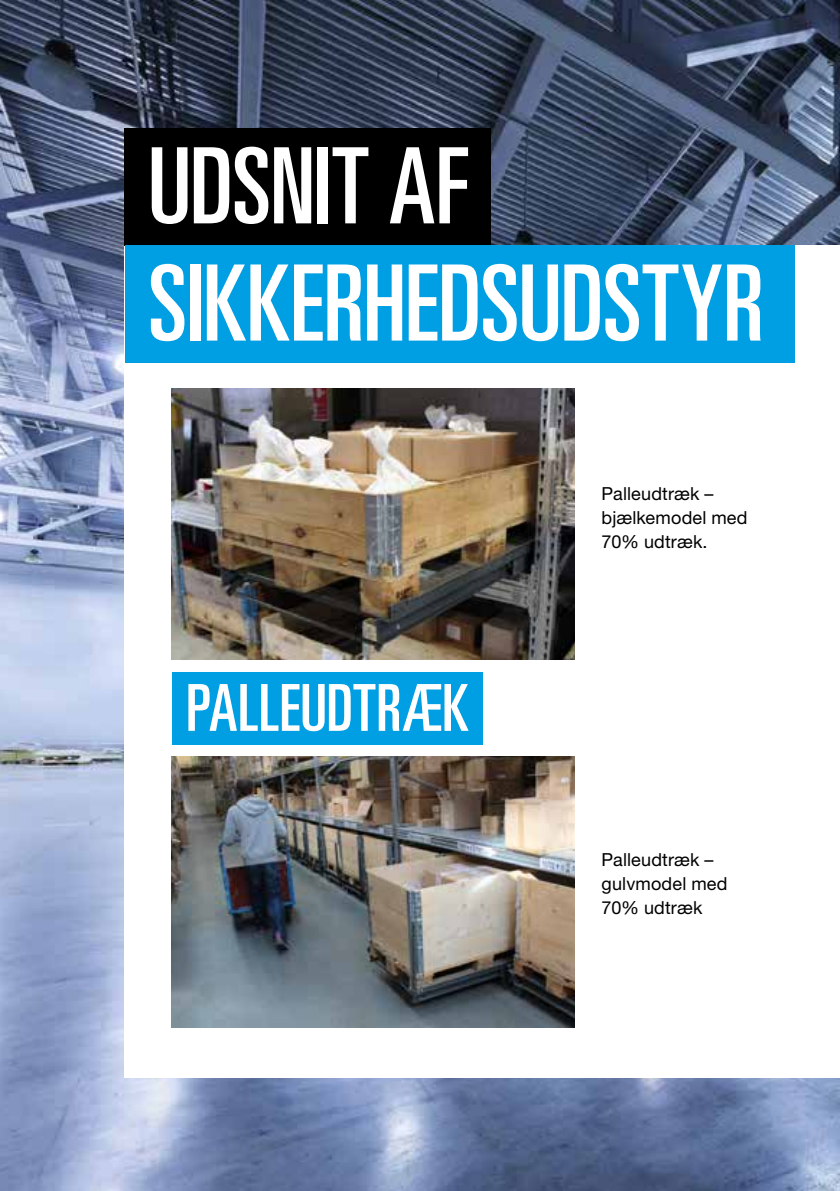
<style>
.page{position:relative;width:840px;height:1191px;background:#fff}
.page>*{position:absolute;margin:0;border:0;box-sizing:border-box;transform-origin:0 0}
.t1{font:ultra-condensed 105.4px/117.2px "Univers";letter-spacing:-.005em;color:#fff}
.t2{font:ultra-condensed 64.8px "Univers";letter-spacing:.005em;color:#fff}
.t3{font:18px/24px "Helvetica Neue LT Pro";letter-spacing:.01em;color:#000}
</style>
<div class="page">
<img style="left:0;top:0;width:839px;height:1191px">
<div style="left:125px;top:245px;width:714px;height:832px;background:#fff"></div>
<div style="left:125px;top:128px;width:365px;height:117px;background:#000"></div>
<div style="left:125px;top:245px;width:669px;height:117px;background:#009fe3"></div>
<img style="left:171px;top:757px;width:403px;height:271px">
<img style="left:171px;top:388px;width:403px;height:271px">
<div style="left:171px;top:672px;width:311px;height:72px;background:#009fe3"></div>
<h1 class="t1" style="left:148px;top:127px;width:617px">UDSNIT AF<br>SIKKERHEDSUDSTYR</h1>
<h2 class="t2" style="left:186px;top:671px;width:284px">PALLEUDTRÆK</h2>
<p class="t3" style="left:601px;top:481px;width:147px">Palleudtræk – bjælkemodel med<br>70% udtræk.</p>
<p class="t3" style="left:601px;top:847px;width:127px">Palleudtræk – gulvmodel med<br>70% udtræk</p>
</div>
